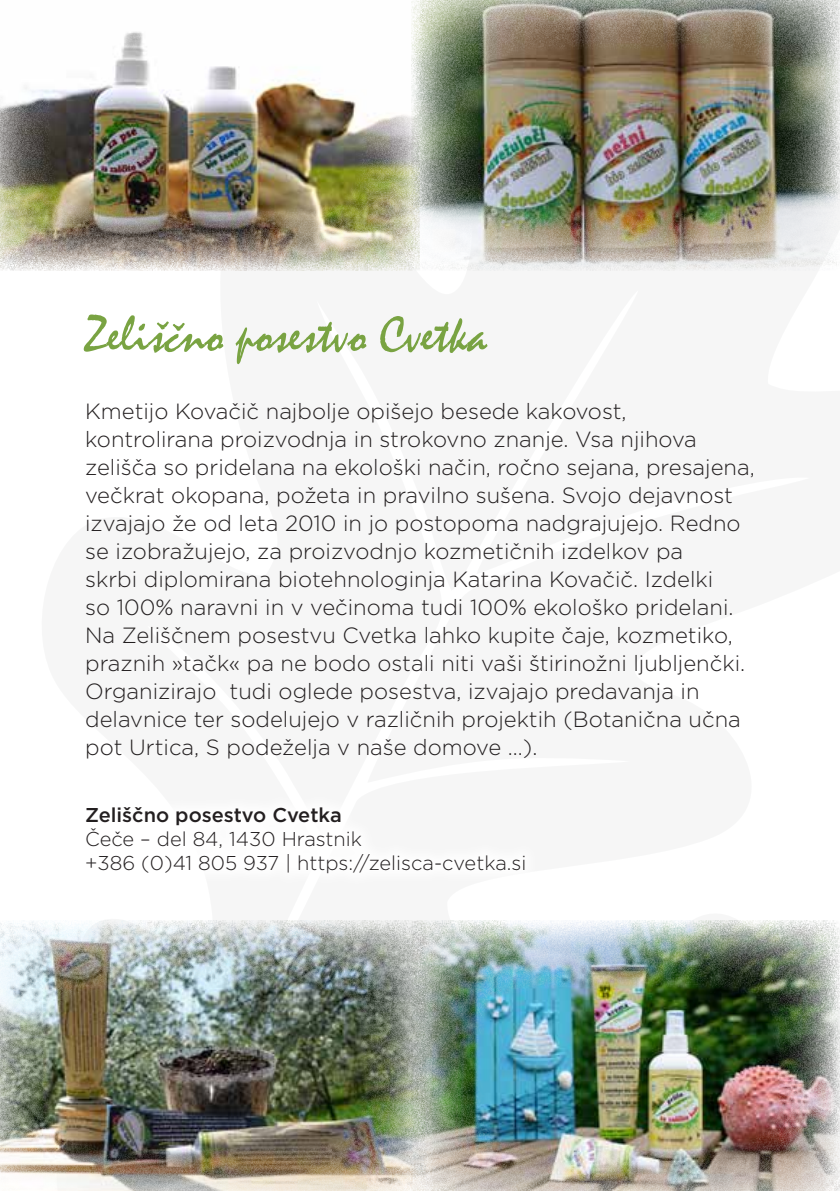
<style>
.page{position:relative;width:840px;height:1191px;background:#fff}
.page>*{position:absolute;margin:0;border:0;box-sizing:border-box;transform-origin:0 0}
.t1{font:52px "Mistral";color:#79a342}
.t2{font:300 22px/28px "Gotham";color:#231f20}
.t3{font:300 20px/24px "Gotham";color:#231f20}
.t4{font:500 20px "Gotham";color:#231f20}
</style>
<div class="page">
<img style="left:427px;top:920px;width:412px;height:271px">
<img style="left:420px;top:0;width:419px;height:271px">
<img style="left:0;top:0;width:420px;height:271px">
<img style="left:0;top:920px;width:425px;height:271px">
<h1 class="t1" style="left:85px;top:303px;width:403px">Zeliščno posestvo Cvetka</h1>
<p class="t2" style="left:85px;top:396px;width:670px">Kmetijo Kovačič najbolje opišejo besede kakovost, kontrolirana proizvodnja in strokovno znanje. Vsa njihova zelišča so pridelana na ekološki način, ročno sejana, presajena, večkrat okopana, požeta in pravilno sušena. Svojo dejavnost izvajajo že od leta 2010 in jo postopoma nadgrajujejo. Redno se izobražujejo, za proizvodnjo kozmetičnih izdelkov pa<br>skrbi diplomirana biotehnologinja Katarina Kovačič. Izdelki<br>so 100% naravni in v večinoma tudi 100% ekološko pridelani.<br>Na Zeliščnem posestvu Cvetka lahko kupite čaje, kozmetiko, praznih »tačk« pa ne bodo ostali niti vaši štirinožni ljubljenčki.<br>Organizirajo tudi oglede posestva, izvajajo predavanja in delavnice ter sodelujejo v različnih projektih (Botanična učna pot Urtica, S podeželja v naše domove …).</p>
<p class="t4" style="left:85px;top:802px;width:258px">Zeliščno posestvo Cvetka</p>
<p class="t3" style="left:85px;top:826px;width:442px">Čeče – del 84, 1430 Hrastnik<br>+386 (0)41 805 937 | https://zelisca-cvetka.si</p>
</div>
